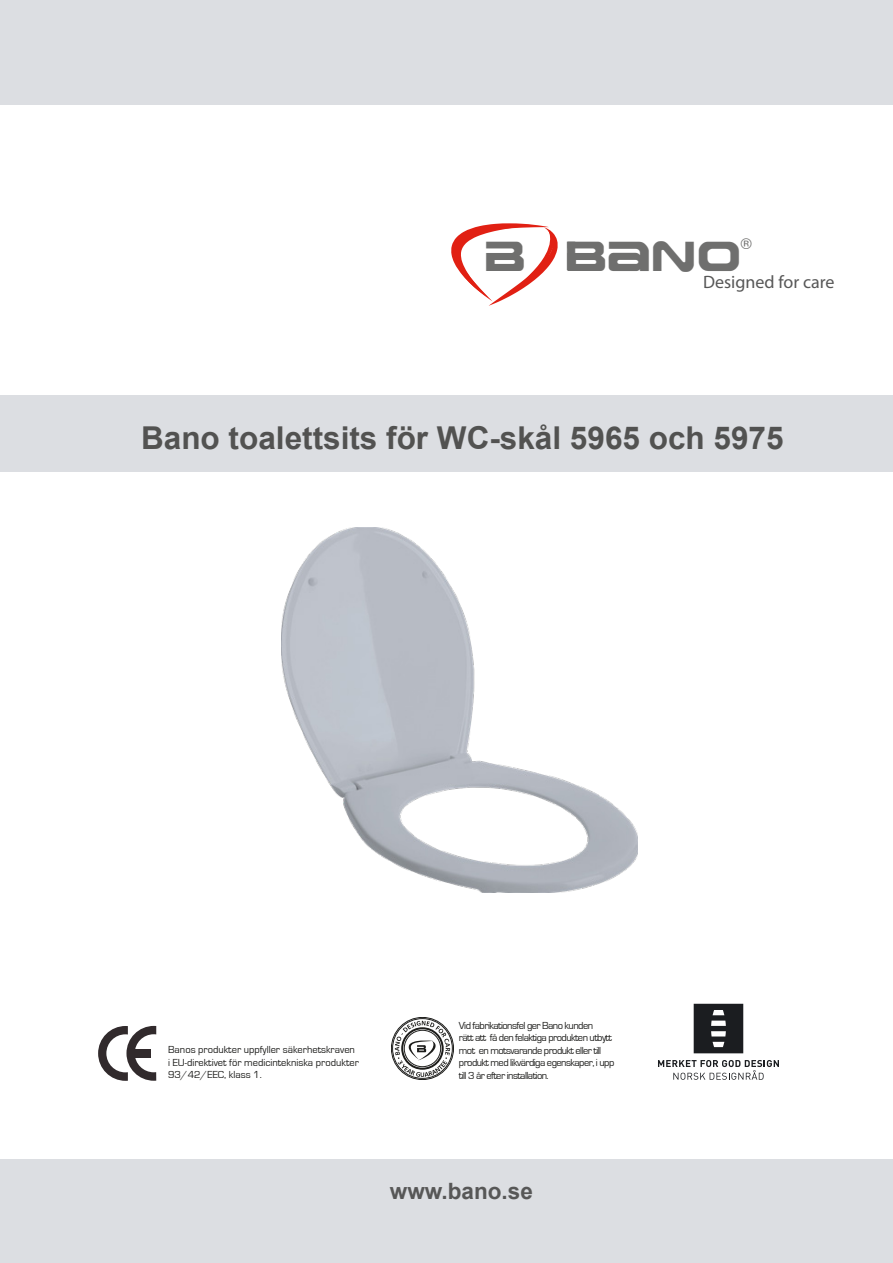
<style>
.page{position:relative;width:893px;height:1263px;background:#fff}
.page>*{position:absolute;margin:0;border:0;box-sizing:border-box;transform-origin:0 0}
.t1{font:41.85px "Earth";color:#6f6f6e}
.t2{font:700 31.5px "Arial";color:#525251}
.t3{font:700 22.5px "Arial";color:#575757}
.t4{font:18px "Myriad Pro";color:#575757}
.t5{font:14.85px "Helvetica";color:#6f6f6e}
.t6{font:10.5px/12.6px "Eurostile";letter-spacing:-.055em;color:#1d1d1b}
.t7{font:10.5px/12.6px "Eurostile";color:#1d1d1b}
.s1{font-size:40.5px}
</style>
<div class="page">
<div style="left:0;top:396px;width:893px;height:76px;background:#dcdee2"></div>
<div style="left:0;top:1160px;width:893px;height:103px;background:#dcdee2"></div>
<svg style="left:451px;top:223px;width:107px;height:83px"></svg>
<div style="left:0;top:0;width:893px;height:105px;background:#dcdee2"></div>
<img style="left:282px;top:527px;width:355px;height:366px">
<svg style="left:98px;top:1026px;width:58px;height:55px"></svg>
<div style="left:392px;top:1018px;width:61px;height:61px;border:1px solid #1d1d1b;border-radius:50%"></div>
<svg style="left:395px;top:1021px;width:55px;height:56px"></svg>
<svg style="left:694px;top:1004px;width:49px;height:49px;background:#333538"></svg>
<svg style="left:658px;top:1060px;width:121px;height:20px"></svg>
<h1 class="t1" style="left:484px;top:226px;width:258px">B <span class="s1">i</span>BANO</h1>
<h3 class="t5" style="left:741px;top:233px;width:12px">®</h3>
<h3 class="t4" style="left:703px;top:271px;width:133px">Designed for care</h3>
<h2 class="t2" style="left:141px;top:417px;width:644px">Bano toalettsits för WC-skål 5965 och 5975</h2>
<p class="t7" style="left:168px;top:1044px;width:192px">Banos produkter uppfyller säkerhetskraven i EU-direktivet för medicintekniska produkter<br>93/42/EEC, klass 1.</p>
<p class="t6" style="left:459px;top:1019px;width:157px">Vid fabrikationsfel ger Bano kunden<br>rätt att få den felaktiga produkten utbytt mot en motsvarande produkt eller till produkt med likvärdiga egenskaper, i upp till 3 år efter installation.</p>
<h3 class="t3" style="left:390px;top:1176px;width:144px">www.bano.se</h3>
</div>
